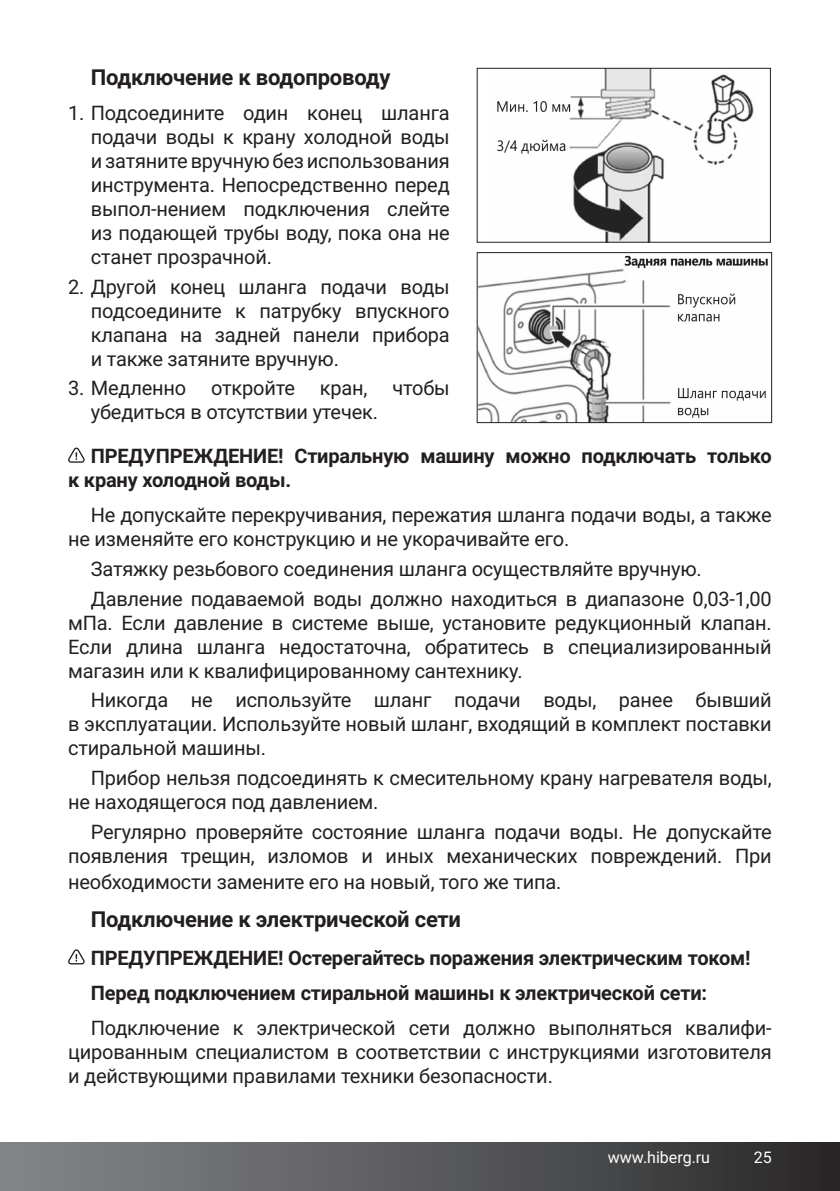
<style>
.page{position:relative;width:840px;height:1191px;background:#fff}
.page>*{position:absolute;margin:0;border:0;box-sizing:border-box;transform-origin:0 0}
.t1{font:700 22px "Roboto";letter-spacing:-.01em;color:#231f20}
.t2{font:20px/24px "Roboto";letter-spacing:-.01em;color:#231f20;text-align:justify}
.t3{font:700 20px/24px "Roboto";letter-spacing:-.01em;color:#231f20}
.t4{font:16px "Roboto";color:#fff}
</style>
<div class="page">
<div style="left:0;top:1142px;width:839px;height:49px;background:linear-gradient(to right,#86888c,#2b2a2b)"></div>
<img style="left:497px;top:70px;width:257px;height:170px">
<div style="left:476px;top:68px;width:294px;height:174px;border:1px solid #231f20"></div>
<img style="left:478px;top:255px;width:290px;height:166px">
<div style="left:476px;top:252px;width:295px;height:171px;border:1px solid #231f20"></div>
<svg style="left:68px;top:447px;width:17px;height:16px"></svg>
<svg style="left:68px;top:949px;width:17px;height:15px"></svg>
<p class="t1" style="left:91px;top:61px;width:301px">Подключение к водопроводу</p>
<p class="t2" style="left:91px;top:100px;width:360px;text-indent:-23px">1. Подсоедините один конец шланга подачи воды к крану холодной воды и затяните вручную без использования инструмента. Непосредственно перед выпол-нением подключения слейте из подающей трубы воду, пока она не станет прозрачной.</p>
<p class="t2" style="left:91px;top:274px;width:360px;text-indent:-23px">2. Другой конец шланга подачи воды подсоедините к патрубку впускного клапана на задней панели прибора и также затяните вручную.</p>
<p class="t2" style="left:91px;top:375px;width:360px;text-indent:-23px">3. Медленно откройте кран, чтобы убедиться в отсутствии утечек.</p>
<p class="t3" style="left:68px;top:443px;width:704px;text-indent:23px">ПРЕДУПРЕЖДЕНИЕ! Стиральную машину можно подключать только к крану холодной воды.</p>
<p class="t2" style="left:68px;top:502px;width:704px;text-indent:23px">Не допускайте перекручивания, пережатия шланга подачи воды, а также не изменяйте его конструкцию и не укорачивайте его.</p>
<p class="t2" style="left:91px;top:556px;width:612px">Затяжку резьбового соединения шланга осуществляйте вручную.</p>
<p class="t2" style="left:68px;top:585px;width:704px;text-indent:23px">Давление подаваемой воды должно находиться в диапазоне 0,03-1,00 мПа. Если давление в системе выше, установите редукционный клапан.<br>Если длина шланга недостаточна, обратитесь в специализированный магазин или к квалифицированному сантехнику.</p>
<p class="t2" style="left:68px;top:687px;width:704px;text-indent:23px">Никогда не используйте шланг подачи воды, ранее бывший в эксплуатации. Используйте новый шланг, входящий в комплект поставки стиральной машины.</p>
<p class="t2" style="left:68px;top:765px;width:704px;text-indent:23px">Прибор нельзя подсоединять к смесительному крану нагревателя воды, не находящегося под давлением.</p>
<p class="t2" style="left:68px;top:818px;width:704px;text-align:right">Регулярно проверяйте состояние шланга подачи воды. Не допускайте появления трещин, изломов и иных механических повреждений. При</p>
<p class="t2" style="left:68px;top:869px;width:494px">необходимости замените его на новый, того же типа.</p>
<p class="t1" style="left:91px;top:903px;width:371px">Подключение к электрической сети</p>
<p class="t3" style="left:91px;top:944px;width:661px">ПРЕДУПРЕЖДЕНИЕ! Остерегайтесь поражения электрическим током!</p>
<p class="t3" style="left:91px;top:980px;width:617px">Перед подключением стиральной машины к электрической сети:</p>
<p class="t2" style="left:68px;top:1015px;width:704px;text-indent:23px">Подключение к электрической сети должно выполняться квалифи&shy;цированным специалистом в соответствии с инструкциями изготовителя и действующими правилами техники безопасности.</p>
<p class="t4" style="left:607px;top:1145px;width:104px">www.hiberg.ru</p>
<p class="t4" style="left:753px;top:1145px;width:19px">25</p>
</div>
